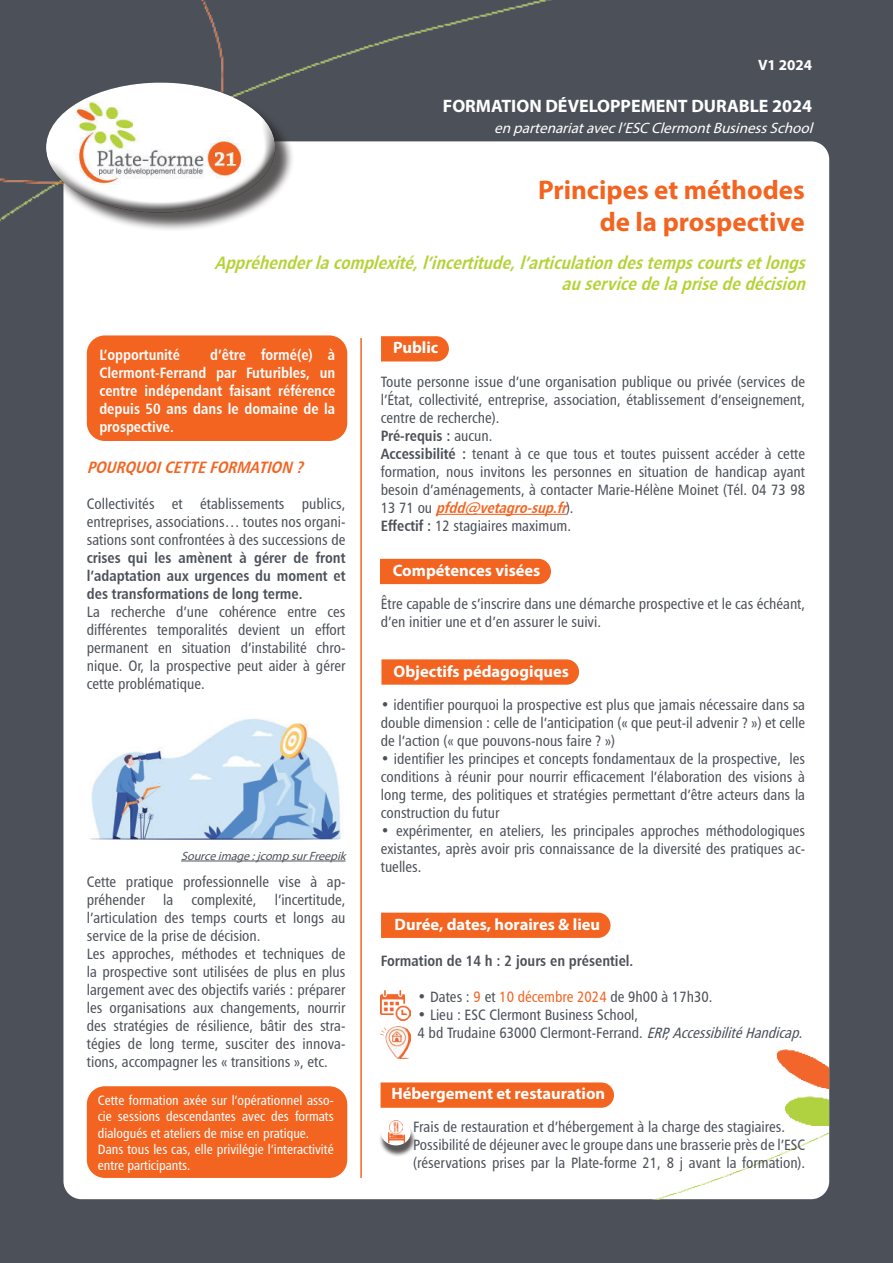
<style>
.page{position:relative;width:893px;height:1263px;background:#4c5159}
.page>*{position:absolute;margin:0;border:0;box-sizing:border-box;transform-origin:0 0}
.t1{font:700 27px/32.4px "Myriad Pro";color:#f36421;text-align:right}
.t2{font:italic 18px/21.6px "Humanist 777 BT Bold Condensed B";color:#b3d234;text-align:right}
.t3{font:700 18px "Myriad Pro";color:#fff}
.t4{font:700 16.5px "Myriad Pro";color:#fff}
.t5{font:italic 16.5px "Humanist 777 BT Bold Condensed B";color:#f36421}
.t6{font:15px/18px "Humanist 777 BT Roman Condensed B";color:#4c5159;text-align:justify}
.t7{font:15px/18px "Humanist 777 BT Bold Condensed B";color:#4c5159;text-align:justify}
.t8{font:15px/18px "Humanist 777 BT Bold Condensed B";color:#fff;text-align:justify}
.t9{font:italic 15px "Myriad Pro";color:#fff}
.t10{font:italic 15px "Humanist 777 BT Bold Condensed B";color:#f36421}
.t11{font:700 15px "Myriad Pro";color:#fff}
.t12{font:13.5px/16.2px "Humanist 777 BT Roman Condensed B";color:#fff}
.t13{font:italic 12px "Myriad Pro";color:#4c5159}
.s1{font-family:"Humanist 777 BT Roman Condensed B"}
.s2{font-family:"Humanist 777 BT Bold Condensed B"}
.s3{font-family:"Humanist 777 BT Roman Condensed B";font-style:normal;color:#4c5159}
.s4{color:#f36421}
.s5{font-style:italic}
</style>
<div class="page">
<div style="left:63px;top:141px;width:766px;height:1058px;background:#fff;border-radius:18px"></div>
<img style="left:656px;top:1049px;width:173px;height:150px">
<img style="left:0;top:0;width:617px;height:222px">
<div style="left:48px;top:85px;width:247px;height:147px;background:#231f20;opacity:.75"></div>
<svg style="left:44px;top:82px;width:233px;height:34px"></svg>
<svg style="left:44px;top:116px;width:233px;height:99px"></svg>
<img style="left:68px;top:97px;width:181px;height:93px">
<hr style="left:360px;top:338px;width:2px;height:840px;background:#f36421">
<hr style="left:436px;top:514px;width:130px;height:1px;background:#f36421">
<img style="left:381px;top:1027px;width:29px;height:31px">
<img style="left:380px;top:990px;width:30px;height:30px">
<svg style="left:381px;top:336px;width:68px;height:26px;background:#f36e30"></svg>
<svg style="left:380px;top:558px;width:171px;height:27px;background:#f37032"></svg>
<svg style="left:381px;top:659px;width:198px;height:26px;background:#f36a2a"></svg>
<svg style="left:381px;top:912px;width:230px;height:26px;background:#f36a29"></svg>
<img style="left:90px;top:719px;width:253px;height:121px">
<svg style="left:380px;top:1082px;width:234px;height:26px;background:#f36a2a"></svg>
<div style="left:379px;top:1123px;width:38px;height:34px;background:#231f20;opacity:.75"></div>
<div style="left:381px;top:1120px;width:30px;height:25px;background:#fff;border-radius:50%"></div>
<div style="left:381px;top:1119px;width:30px;height:27px;border:1px solid #fff;border-radius:50%"></div>
<img style="left:388px;top:1132px;width:16px;height:10px">
<svg style="left:390px;top:1120px;width:13px;height:13px"></svg>
<hr style="left:181px;top:861px;width:164px;height:1px;background:#4c5159">
<div style="left:87px;top:1086px;width:260px;height:92px;background:#f36421;border-radius:18px"></div>
<div style="left:87px;top:335px;width:260px;height:106px;background:#f36421;border-radius:18px"></div>
<p class="t11" style="left:758px;top:57px;width:56px">V1 2024</p>
<p class="t3" style="left:443px;top:97px;width:371px">FORMATION DÉVELOPPEMENT DURABLE 2024</p>
<p class="t9" style="left:494px;top:122px;width:323px">en partenariatavecl’ESC ClermontBusinessSchool</p>
<h1 class="t1" style="left:538px;top:174px;width:268px">Principes et méthodes de la prospective</h1>
<p class="t2" style="left:215px;top:253px;width:596px">Appréhenderla complexité,l’incertitude,l’articulation destempscourtsetlongs au servicedela prisededécision</p>
<p class="t8" style="left:99px;top:347px;width:237px;text-indent:111px">d’être formé(e) à Clermont-Ferrand par Futuribles, un centre indépendant faisant référence depuis 50 ans dans le domaine de la prospective.</p>
<p class="t8" style="left:99px;top:347px;width:82px">L’opportunité</p>
<p class="t5" style="left:87px;top:460px;width:222px">POURQUOICETTE FORMATION ?</p>
<p class="t6" style="left:87px;top:494px;width:260px">Collectivités et établissements publics, entreprises, associations… toutes nos organi&shy;sations sont confrontées à des successions de</p>
<p class="t7" style="left:87px;top:550px;width:260px">crises qui les amènent à gérer de front l’adaptation aux urgences du moment et des transformations de long terme.</p>
<p class="t6" style="left:87px;top:604px;width:260px">La recherche d’une cohérence entre ces différentes temporalités devient un effort permanent en situation d’instabilité chro&shy;nique. Or, la prospective peut aider à gérer cette problématique.</p>
<p class="t13" style="left:181px;top:851px;width:166px">Source image :jcomp surFreepik</p>
<p class="t6" style="left:87px;top:872px;width:260px;text-align:left">Cette pratique professionnelle vise à ap&shy;préhender la complexité, l’incertitude, l’articulation des temps courts et longs au service de la prise de décision.<br>Les approches, méthodes et techniques de la prospective sont utilisées de plus en plus largement avec des objectifs variés : préparer les organisations aux changements, nourrir des stratégies de résilience, bâtir des stra&shy;tégies de long terme, susciter des innova&shy;tions, accompagner les « transitions », etc.</p>
<p class="t12" style="left:98px;top:1092px;width:238px">Cette formation axée sur l’opérationnel asso&shy;cie sessions descendantes avec des formats dialogués et ateliers de mise en pratique.<br>Dans tous les cas, elle privilégie l’interactivité entre participants.</p>
<p class="t4" style="left:393px;top:340px;width:47px">Public</p>
<p class="t6" style="left:381px;top:374px;width:426px">Toute personne issue d’une organisation publique ou privée (services de l’État, collectivité, entreprise, association, établissement d’enseignement, centre de recherche).</p>
<p class="t7" style="left:381px;top:428px;width:113px">Pré-requis : <span class="s1">aucun.</span></p>
<p class="t6" style="left:381px;top:446px;width:426px"><span class="s2">Accessibilité :</span> tenant à ce que tous et toutes puissent accéder à cette formation, nous invitons les personnes en situation de handicap ayant besoin d’aménagements, à contacter Marie-Hélène Moinet (Tél. 04 73 98</p>
<p class="t10" style="left:381px;top:501px;width:194px"><span class="s3">1 3 7 1 o u</span> pfdd@vetagro-sup.fr<span class="s3">) .</span></p>
<p class="t6" style="left:381px;top:518px;width:192px"><span class="s2">Effectif :</span> 12 stagiaires maximum.</p>
<p class="t4" style="left:393px;top:562px;width:149px">Compétences visées</p>
<p class="t6" style="left:381px;top:596px;width:426px">Être capable de s’inscrire dans une démarche prospective et le cas échéant, d’en initier une et d’en assurer le suivi.</p>
<p class="t4" style="left:394px;top:663px;width:177px">Objectifs pédagogiques</p>
<p class="t6" style="left:381px;top:695px;width:426px">• identifier pourquoi la prospective est plus que jamais nécessaire dans sa double dimension : celle de l’anticipation (« que peut-il advenir ? ») et celle de l’action (« que pouvons-nous faire ? »)</p>
<p class="t6" style="left:381px;top:749px;width:426px">• identifier les principes et concepts fondamentaux de la prospective, les conditions à réunir pour nourrir efficacement l’élaboration des visions à long terme, des politiques et stratégies permettant d’être acteurs dans la construction du futur</p>
<p class="t6" style="left:381px;top:823px;width:426px">• expérimenter, en ateliers, les principales approches méthodologiques existantes, après avoir pris connaissance de la diversité des pratiques ac&shy;tuelles.</p>
<p class="t4" style="left:395px;top:916px;width:207px">Durée, dates, horaires &amp; lieu</p>
<p class="t7" style="left:381px;top:953px;width:254px">Formation de 14 h : 2 jours en présentiel.</p>
<p class="t6" style="left:418px;top:989px;width:296px">• Dates : <span class="s4">9</span> et <span class="s4">10 décembre 2024</span> de 9h00 à 17h30.</p>
<p class="t6" style="left:418px;top:1005px;width:391px">• Lieu : ESC Clermont Business School,<br>4 bd Trudaine 63000 Clermont-Ferrand. <span class="s5">ERP,AccessibilitéHandicap.</span></p>
<p class="t4" style="left:391px;top:1085px;width:215px">Hébergement et restauration</p>
<p class="t6" style="left:413px;top:1119px;width:393px;text-align:left">Frais de restauration et d’hébergement à la charge des stagiaires.<br>Possibilité de déjeuner avec le groupe dans une brasserie près de l’ESC (réservations prises par la Plate-forme 21, 8 j avant la formation).</p>
</div>
